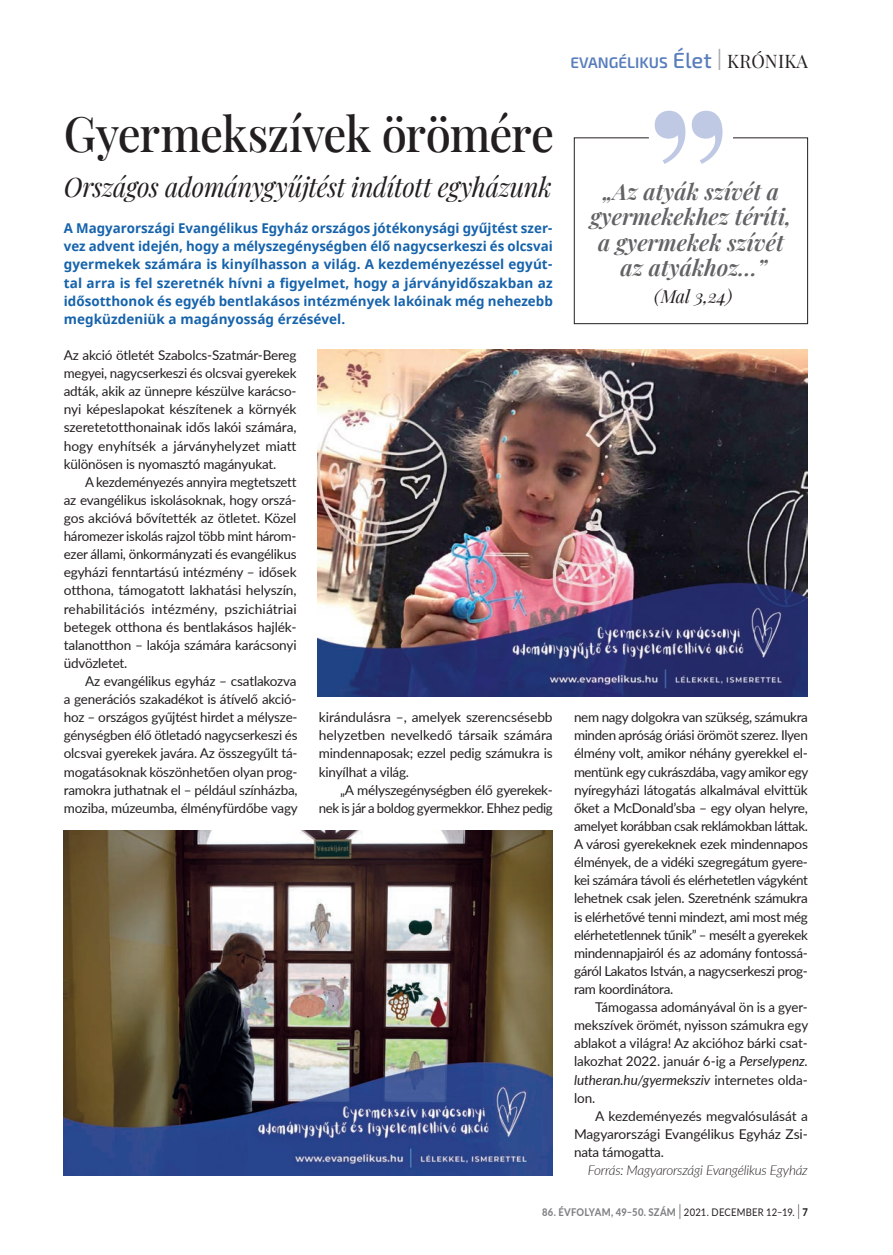
<style>
.page{position:relative;width:893px;height:1255px;background:#fff}
.page>*{position:absolute;margin:0;border:0;box-sizing:border-box;transform-origin:0 0}
.t1{font:500 203.7px "Playfair Display";color:#bfc9e4}
.t2{font:500 48px "Playfair Display";letter-spacing:-.025em;color:#231f20;scale:.95 1}
.t3{font:italic 27px "Playfair Display";letter-spacing:-.015em;color:#231f20;scale:.95 1}
.t4{font:italic 600 22.5px/25.5px "Playfair Display";color:#636366;text-align:center}
.t5{font:italic 18px "Playfair Display";color:#231f20}
.t6{font:600 15.3px "Exo 2";color:#577dbb}
.t7{font:13.5px/18.1px "Lato";letter-spacing:-.015em;color:#231f20;text-align:justify}
.t8{font:700 13.5px/18.1px "Noto Sans";letter-spacing:.005em;color:#1663ac;text-align:justify}
.t9{font:italic 300 13.5px "Lato";letter-spacing:-.015em;color:#231f20}
.t10{font:800 10.5px "Lato";letter-spacing:.03em;color:#808285;scale:.9 1}
.s1{font-weight:500;font-size:21.9px}
.s2{font-weight:300;font-size:30.6px;color:#a8a9ad}
.s3{font-family:"Playfair Display";font-weight:400;font-size:18.15px;color:#231f20}
.s4{font-style:italic}
.s5{font-weight:300;font-size:21px;color:#231f20}
.s6{font-weight:400;color:#231f20}
.s7{color:#231f20}
</style>
<div class="page">
<svg style="left:574px;top:137px;width:234px;height:187px"></svg>
<img style="left:318px;top:350px;width:490px;height:346px">
<img style="left:64px;top:830px;width:489px;height:345px">
<h2 class="t2" style="left:64px;top:96px;width:518px">Gyermekszívek örömére</h2>
<h3 class="t3" style="left:64px;top:166px;width:515px">Országos adománygyűjtést indított egyházunk</h3>
<p class="t8" style="left:64px;top:219px;width:491px">A Magyarországi Evangélikus Egyház országos jótékonysági gyűjtést szer&shy;vez advent idején, hogy a mélyszegénységben élő nagycserkeszi és olcsvai gyermekek számára is kinyílhasson a világ. A kezdeményezéssel egyút&shy;tal arra is fel szeretnék hívni a figyelmet, hogy a járványidőszakban az idősotthonok és egyéb bentlakásos intézmények lakóinak még nehezebb megküzdeniük a magányosság érzésével.</p>
<p class="t7" style="left:64px;top:345px;width:234px">Az akció ötletét Szabolcs-Szatmár-Bereg megyei, nagycserkeszi és olcsvai gyerekek adták, akik az ünnepre készülve karácso&shy;nyi képeslapokat készítenek a környék szeretetotthonainak idős lakói számára, hogy enyhítsék a járványhelyzet miatt különösen is nyomasztó magányukat.</p>
<p class="t7" style="left:64px;top:472px;width:234px;text-indent:21px">A kezdeményezés annyira megtetszett az evangélikus iskolásoknak, hogy orszá&shy;gos akcióvá bővítették az ötletet. Közel háromezer iskolás rajzol több mint három&shy;ezer állami, önkormányzati és evangélikus egyházi fenntartású intézmény – idősek otthona, támogatott lakhatási helyszín, rehabilitációs intézmény, pszichiátriai betegek otthona és bentlakásos hajlék&shy;talanotthon – lakója számára karácsonyi üdvözletet.</p>
<p class="t7" style="left:64px;top:671px;width:236px;text-indent:21px">Az evangélikus egyház – csatlakozva a generációs szakadékot is átívelő akció&shy;hoz – országos gyűjtést hirdet a mélysze&shy;génységben élő ötletadó nagycserkeszi és olcsvai gyerekek javára. Az összegyűlt tá&shy;mogatásoknak köszönhetően olyan prog&shy;ramokra juthatnak el – például színházba, moziba, múzeumba, élményfürdőbe vagy</p>
<p class="t7" style="left:319px;top:707px;width:235px">kirándulásra –, amelyek szerencsésebb helyzetben nevelkedő társaik számára mindennaposak; ezzel pedig számukra is kinyílhat a világ.</p>
<p class="t7" style="left:319px;top:780px;width:235px;text-align:right">„A mélyszegénységben élő gyerekek&shy;nek is jár a boldog gyermekkor. Ehhez pedig</p>
<p class="t6" style="left:570px;top:53px;width:239px">EVANGÉLIKUS <span class="s1">Élet</span> <span class="s2">I</span> <span class="s3">KRÓNIKA</span></p>
<h1 class="t1" style="left:643px;top:-100px;width:92px">„</h1>
<h3 class="t4" style="left:590px;top:176px;width:202px">„Az atyák szívét a gyermekekhez téríti, a gyermekek szívét az atyákhoz…”</h3>
<h3 class="t5" style="left:654px;top:282px;width:80px">(Mal 3,24)</h3>
<p class="t7" style="left:574px;top:707px;width:236px">nem nagy dolgokra van szükség, számukra minden apróság óriási örömöt szerez. Ilyen élmény volt, amikor néhány gyerekkel el&shy;mentünk egy cukrászdába, vagy amikor egy nyíregyházi látogatás alkalmával elvittük őket a McDonald’sba – egy olyan helyre, amelyet korábban csak reklámokban láttak.<br>A városi gyerekeknek ezek mindennapos élmények, de a vidéki szegregátum gyere&shy;kei számára távoli és elérhetetlen vágyként lehetnek csak jelen. Szeretnénk számukra is elérhetővé tenni mindezt, ami most még elérhetetlennek tűnik” – mesélt a gyerekek mindennapjairól és az adomány fontossá&shy;gáról Lakatos István, a nagycserkeszi prog&shy;ram koordinátora.</p>
<p class="t7" style="left:574px;top:997px;width:236px;text-indent:21px">Támogassa adományával ön is a gyer&shy;mekszívek örömét, nyisson számukra egy ablakot a világra! Az akcióhoz bárki csat&shy;lakozhat 2022. január 6-ig a <span class="s4">Perselypenz. lutheran.hu/gyermeksziv</span> internetes olda&shy;lon.</p>
<p class="t7" style="left:574px;top:1106px;width:235px;text-indent:21px">A kezdeményezés megvalósulását a Magyarországi Evangélikus Egyház Zsi&shy;nata támogatta.</p>
<p class="t9" style="left:588px;top:1160px;width:222px">Forrás: Magyarországi Evangélikus Egyház</p>
<p class="t10" style="left:542px;top:1203px;width:297px">86. ÉVFOLYAM, 49–50. SZÁM <span class="s5">I</span> <span class="s6">2021. DECEMBER 12–19.</span> <span class="s5">I</span> <span class="s7">7</span></p>
</div>
